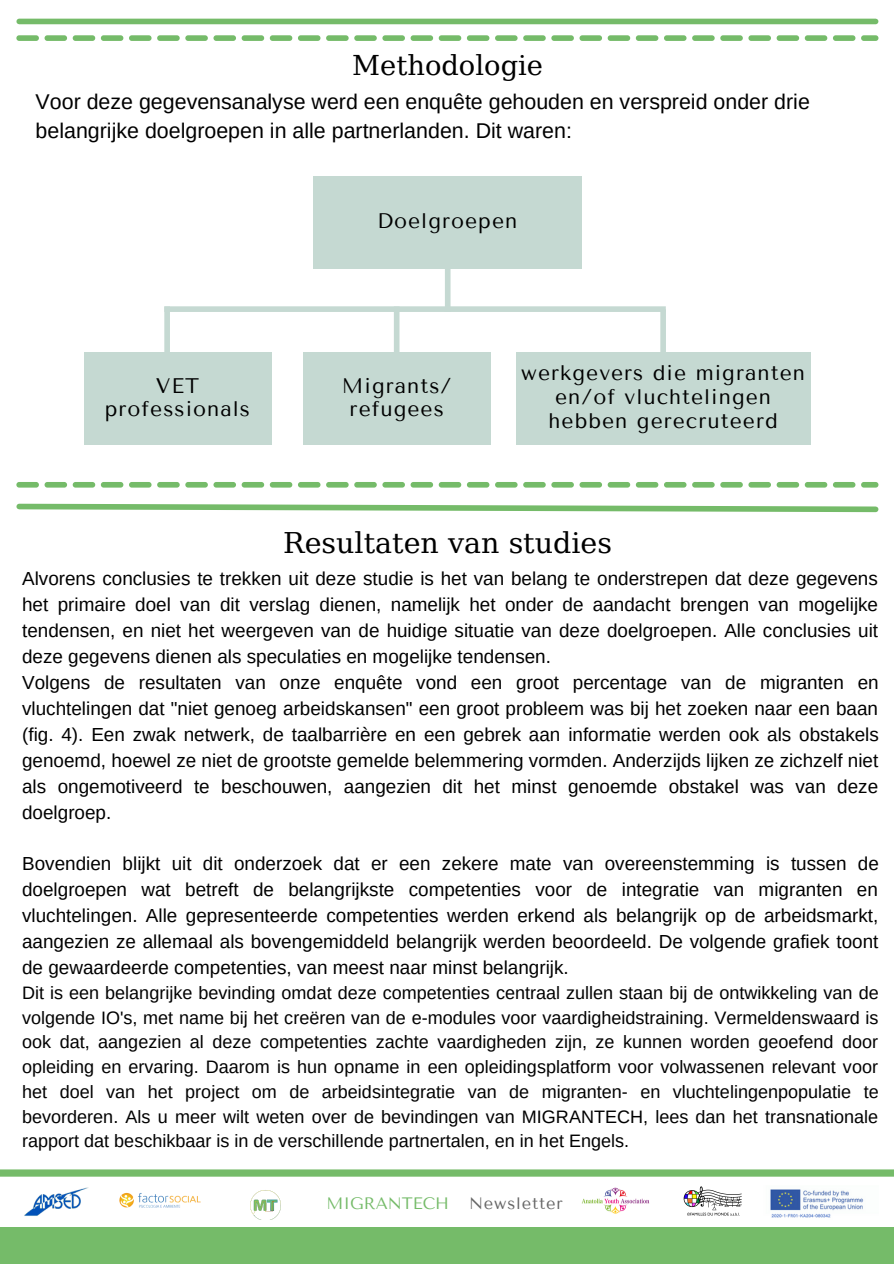
<style>
.page{position:relative;width:894px;height:1264px;background:#fff}
.page>*{position:absolute;margin:0;border:0;box-sizing:border-box;transform-origin:0 0}
.t1{font:28.5px "DejaVu Serif";color:#000}
.t2{font:27.3px "DejaVu Serif";color:#000}
.t3{font:21.45px/29.2px "Arimo";color:#000}
.t4{font:21px/23.7px "Tenor Sans";letter-spacing:.05em;color:#000;text-align:center}
.t5{font:18.9px/26px "Arimo";color:#000;text-align:justify}
.t6{font:18px/24.8px "Arimo";color:#000;text-align:justify}
.t7{font:16.5px "Tenor Sans";color:#75bb69}
.t8{font:16.5px "Tenor Sans";letter-spacing:.05em;color:#666}
</style>
<div class="page">
<svg style="left:0;top:1169px;width:893px;height:51px"></svg>
<div style="left:0;top:1227px;width:893px;height:36px;background:#75bb69"></div>
<img style="left:678px;top:1180px;width:68px;height:40px">
<img style="left:22px;top:1186px;width:68px;height:30px">
<img style="left:576px;top:1169px;width:78px;height:51px">
<img style="left:114px;top:1186px;width:90px;height:28px">
<img style="left:242px;top:1186px;width:47px;height:33px">
<img style="left:760px;top:1185px;width:118px;height:35px">
<div style="left:19px;top:19px;width:856px;height:5px;background:#75bb69"></div>
<svg style="left:16px;top:503px;width:863px;height:10px"></svg>
<svg style="left:16px;top:482px;width:862px;height:5px"></svg>
<svg style="left:16px;top:35px;width:862px;height:6px"></svg>
<div style="left:313px;top:176px;width:268px;height:93px;background:#c5d9d2"></div>
<div style="left:84px;top:352px;width:187px;height:92px;background:#c5d9d2"></div>
<div style="left:303px;top:352px;width:187px;height:92px;background:#c5d9d2"></div>
<div style="left:516px;top:352px;width:293px;height:92px;background:#c5d9d2"></div>
<div style="left:164px;top:306px;width:501px;height:6px;background:#c5d9d2"></div>
<div style="left:164px;top:306px;width:6px;height:52px;background:#c5d9d2"></div>
<div style="left:394px;top:306px;width:5px;height:52px;background:#c5d9d2"></div>
<div style="left:660px;top:309px;width:5px;height:52px;background:#c5d9d2"></div>
<div style="left:445px;top:260px;width:5px;height:52px;background:#c5d9d2"></div>
<p class="t2" style="left:352px;top:50px;width:192px">Methodologie</p>
<p class="t3" style="left:36px;top:87px;width:775px">Voor deze gegevensanalyse werd een enquête gehouden en verspreid onder drie belangrijke doelgroepen in alle partnerlanden. Dit waren:</p>
<p class="t4" style="left:377px;top:209px;width:142px">Doelgroepen</p>
<p class="t4" style="left:105px;top:374px;width:147px">VET professionals</p>
<p class="t4" style="left:342px;top:374px;width:111px">Migrants/</p>
<p class="t4" style="left:349px;top:397px;width:96px">refugees</p>
<p class="t4" style="left:521px;top:361px;width:285px">werkgevers die migranten en/of vluchtelingen hebben gerecruteerd</p>
<p class="t1" style="left:283px;top:527px;width:330px">Resultaten van studies</p>
<p class="t5" style="left:22px;top:566px;width:857px">Alvorens conclusies te trekken uit deze studie is het van belang te onderstrepen dat deze gegevens het primaire doel van dit verslag dienen, namelijk het onder de aandacht brengen van mogelijke tendensen, en niet het weergeven van de huidige situatie van deze doelgroepen. Alle conclusies uit deze gegevens dienen als speculaties en mogelijke tendensen.</p>
<p class="t5" style="left:22px;top:669px;width:858px">Volgens de resultaten van onze enquête vond een groot percentage van de migranten en vluchtelingen dat "niet genoeg arbeidskansen" een groot probleem was bij het zoeken naar een baan (fig. 4). Een zwak netwerk, de taalbarrière en een gebrek aan informatie werden ook als obstakels genoemd, hoewel ze niet de grootste gemelde belemmering vormden. Anderzijds lijken ze zichzelf niet als ongemotiveerd te beschouwen, aangezien dit het minst genoemde obstakel was van deze doelgroep.</p>
<p class="t5" style="left:22px;top:850px;width:858px">Bovendien blijkt uit dit onderzoek dat er een zekere mate van overeenstemming is tussen de doelgroepen wat betreft de belangrijkste competenties voor de integratie van migranten en vluchtelingen. Alle gepresenteerde competenties werden erkend als belangrijk op de arbeidsmarkt, aangezien ze allemaal als bovengemiddeld belangrijk werden beoordeeld. De volgende grafiek toont de gewaardeerde competenties, van meest naar minst belangrijk.</p>
<p class="t6" style="left:22px;top:980px;width:857px">Dit is een belangrijke bevinding omdat deze competenties centraal zullen staan bij de ontwikkeling van de volgende IO's, met name bij het creëren van de e-modules voor vaardigheidstraining. Vermeldenswaard is ook dat, aangezien al deze competenties zachte vaardigheden zijn, ze kunnen worden geoefend door opleiding en ervaring. Daarom is hun opname in een opleidingsplatform voor volwassenen relevant voor het doel van het project om de arbeidsintegratie van de migranten- en vluchtelingenpopulatie te bevorderen. Als u meer wilt weten over de bevindingen van MIGRANTECH, lees dan het transnationale rapport dat beschikbaar is in de verschillende partnertalen, en in het Engels.</p>
<p class="t7" style="left:326px;top:1193px;width:124px">MIGRANTECH</p>
<p class="t8" style="left:469px;top:1193px;width:95px">Newsletter</p>
</div>
